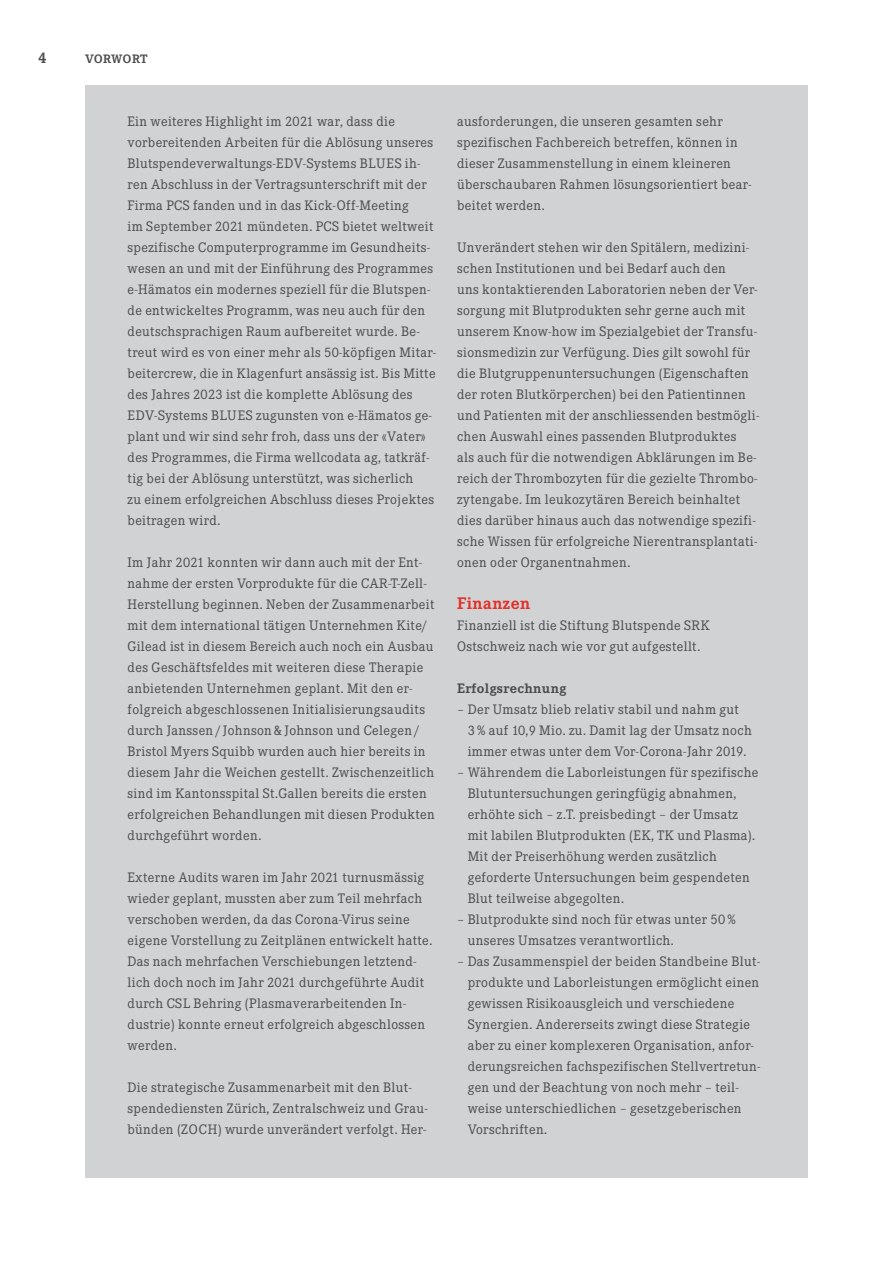
<style>
.page{position:relative;width:893px;height:1263px;background:#fff}
.page>*{position:absolute;margin:0;border:0;box-sizing:border-box;transform-origin:0 0}
._03_Untertitel{font:700 16.5px "Corporate EBQ";letter-spacing:.025em;color:#e2312a}
.t1{font:700 15px "Corporate EBQ";color:#4b4c4d}
._01_Copy{font:13.5px/21px "Corporate EBQ";letter-spacing:.025em;color:#4b4c4d}
._04_Zwischentitel{font:700 13.5px "Corporate EBQ";letter-spacing:.025em;color:#4b4c4d}
._01_Copy-2{font:700 12px "Corporate EBQ";letter-spacing:.02em;color:#4b4c4d}
</style>
<div class="page">
<div style="left:85px;top:85px;width:723px;height:1093px;background:#d1d2d4"></div>
<p class="t1" style="left:38px;top:48px;width:10px">4</p>
<p class="_01_Copy-2" style="left:85px;top:52px;width:64px">VORWORT</p>
<p class="_01_Copy" style="left:128px;top:111px;width:310px">Ein weiteres Highlight im 2021 war, dass die vorbereitenden Arbeiten für die Ablösung unseres Blutspendeverwaltungs-EDV-Systems BLUES ih&shy;ren Abschluss in der Vertragsunterschrift mit der Firma PCS fanden und in das Kick-Off-Meeting<br>im September 2021 mündeten. PCS bietet weltweit spezifische Computerprogramme im Gesundheits&shy;wesen an und mit der Einführung des Programmes e-Hämatos ein modernes speziell für die Blutspen&shy;de entwickeltes Programm, was neu auch für den deutschsprachigen Raum aufbereitet wurde. Be&shy;treut wird es von einer mehr als 50-köpfigen Mitar&shy;beitercrew, die in Klagenfurt ansässig ist. Bis Mitte des Jahres 2023 ist die komplette Ablösung des EDV-Systems BLUES zugunsten von e-Hämatos ge&shy;plant und wir sind sehr froh, dass uns der «Vater» des Programmes, die Firma wellcodata ag, tatkräf&shy;tig bei der Ablösung unterstützt, was sicherlich<br>zu einem erfolgreichen Abschluss dieses Projektes beitragen wird.</p>
<p class="_01_Copy" style="left:128px;top:552px;width:309px">Im Jahr 2021 konnten wir dann auch mit der Ent&shy;nahme der ersten Vorprodukte für die CAR-T-Zell-Herstellung beginnen. Neben der Zusammenarbeit mit dem international tätigen Unternehmen Kite/ Gilead ist in diesem Bereich auch noch ein Ausbau des Geschäftsfeldes mit weiteren diese Therapie anbietenden Unternehmen geplant. Mit den er&shy;folgreich abgeschlossenen Initialisierungsaudits durch Janssen /Johnson &amp; Johnson und Celegen / Bristol Myers Squibb wurden auch hier bereits in diesem Jahr die Weichen gestellt. Zwischenzeitlich sind im Kantonsspital St.Gallen bereits die ersten erfolgreichen Behandlungen mit diesen Produkten durchgeführt worden.</p>
<p class="_01_Copy" style="left:128px;top:867px;width:306px">Externe Audits waren im Jahr 2021 turnusmässig wieder geplant, mussten aber zum Teil mehrfach verschoben werden, da das Corona-Virus seine eigene Vorstellung zu Zeitplänen entwickelt hatte.<br>Das nach mehrfachen Verschiebungen letztend&shy;lich doch noch im Jahr 2021 durchgeführte Audit durch CSL Behring (Plasmaverarbeitenden In&shy;dustrie) konnte erneut erfolgreich abgeschlossen werden.</p>
<p class="_01_Copy" style="left:128px;top:1077px;width:302px">Die strategische Zusammenarbeit mit den Blut&shy;spendediensten Zürich, Zentralschweiz und Grau&shy;bünden (ZOCH) wurde unverändert verfolgt. Her-</p>
<p class="_01_Copy" style="left:457px;top:111px;width:296px">ausforderungen, die unseren gesamten sehr spezifischen Fachbereich betreffen, können in dieser Zusammenstellung in einem kleineren überschaubaren Rahmen lösungsorientiert bear&shy;beitet werden.</p>
<p class="_01_Copy" style="left:457px;top:237px;width:304px">Unverändert stehen wir den Spitälern, medizini&shy;schen Institutionen und bei Bedarf auch den<br>uns kontaktierenden Laboratorien neben der Ver&shy;sorgung mit Blutprodukten sehr gerne auch mit unserem Know-how im Spezialgebiet der Transfu&shy;sionsmedizin zur Verfügung. Dies gilt sowohl für die Blutgruppenuntersuchungen (Eigenschaften der roten Blutkörperchen) bei den Patientinnen und Patienten mit der anschliessenden bestmögli&shy;chen Auswahl eines passenden Blutproduktes<br>als auch für die notwendigen Abklärungen im Be&shy;reich der Thrombozyten für die gezielte Thrombo&shy;zytengabe. Im leukozytären Bereich beinhaltet dies darüber hinaus auch das notwendige spezifi&shy;sche Wissen für erfolgreiche Nierentransplantati&shy;onen oder Organentnahmen.</p>
<p class="_03_Untertitel" style="left:457px;top:593px;width:75px">Finanzen</p>
<p class="_01_Copy" style="left:457px;top:615px;width:254px">Finanziell ist die Stiftung Blutspende SRK<br>Ostschweiz nach wie vor gut aufgestellt.</p>
<p class="_04_Zwischentitel" style="left:457px;top:680px;width:111px">Erfolgsrechnung</p>
<p class="_01_Copy" style="left:468px;top:699px;width:286px;text-indent:-11px">– Der Umsatz blieb relativ stabil und nahm gut<br>3 % auf 10,9 Mio. zu. Damit lag der Umsatz noch immer etwas unter dem Vor-Corona-Jahr 2019.</p>
<p class="_01_Copy" style="left:468px;top:762px;width:292px;text-indent:-11px">– Währendem die Laborleistungen für spezifische Blutuntersuchungen geringfügig abnahmen, erhöhte sich – z.T. preisbedingt – der Umsatz mit labilen Blutprodukten (EK, TK und Plasma).<br>Mit der Preiserhöhung werden zusätzlich geforderte Untersuchungen beim gespendeten Blut teilweise abgegolten.</p>
<p class="_01_Copy" style="left:468px;top:909px;width:270px;text-indent:-11px">– Blutprodukte sind noch für etwas unter 50 % unseres Umsatzes verantwortlich.</p>
<p class="_01_Copy" style="left:468px;top:951px;width:294px;text-indent:-11px">– Das Zusammenspiel der beiden Standbeine Blut&shy;produkte und Laborleistungen ermöglicht einen gewissen Risikoausgleich und verschiedene Synergien. Andererseits zwingt diese Strategie aber zu einer komplexeren Organisation, anfor&shy;derungsreichen fachspezifischen Stellvertretun&shy;gen und der Beachtung von noch mehr – teil&shy;weise unterschiedlichen – gesetzgeberischen Vorschriften.</p>
</div>
